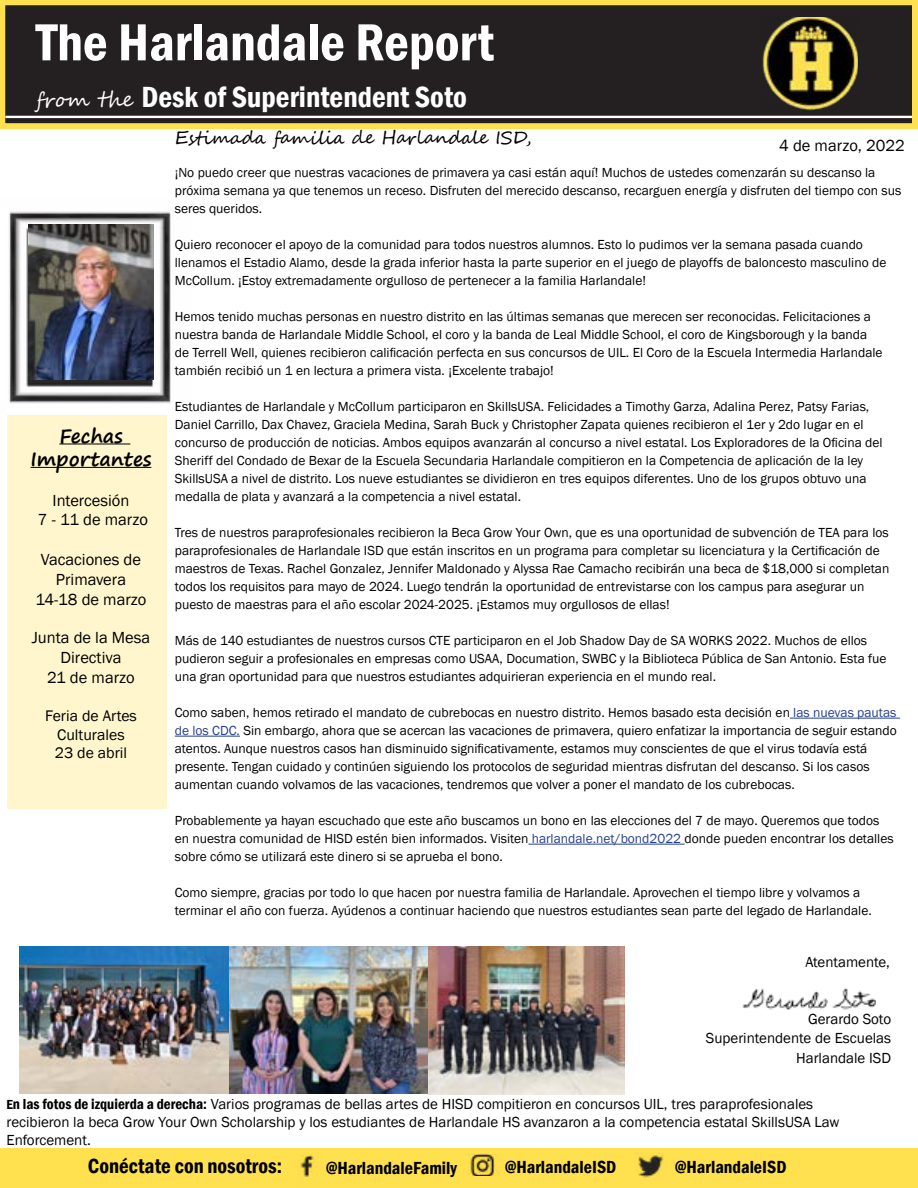
<style>
.page{position:relative;width:918px;height:1188px;background:#fff}
.page>*{position:absolute;margin:0;border:0;box-sizing:border-box;transform-origin:0 0}
.t1{font:600 condensed 54px "Franklin Gothic";color:#fff}
.t2{font:600 condensed 30px "Franklin Gothic";color:#fff}
.t3{font:600 condensed 21px "Franklin Gothic";color:#000}
.t4{font:700 19.5px/23.4px "Segoe Print";color:#000;text-align:center}
.t5{font:600 condensed 18px "Franklin Gothic";color:#000}
.t6{font:18px "Segoe Script";color:#000}
.t7{font:16.5px/19.8px "Franklin Gothic";color:#000;text-align:center}
.t8{font:15.75px/18.9px "Franklin Gothic";color:#000;text-align:center}
.t9{font:15px/18px "Franklin Gothic";color:#000}
.t10{font:13.5px/18px "Franklin Gothic";color:#000}
.s1{font-family:"Segoe Script";font-weight:400;font-stretch:normal;font-size:21px}
.s2{color:#25408f}
.s3{font-weight:600;font-stretch:condensed;font-size:13.5px}
.s4{font-weight:600;font-stretch:condensed}
</style>
<div class="page">
<hr style="left:790px;top:718px;width:110px;height:1px;background:#25408f">
<hr style="left:175px;top:736px;width:65px;height:1px;background:#25408f">
<hr style="left:528px;top:844px;width:157px;height:1px;background:#25408f">
<div style="left:7px;top:415px;width:159px;height:394px;background:#fff6cd"></div>
<img style="left:9px;top:211px;width:162px;height:193px">
<div style="left:2px;top:2px;width:913px;height:124px;background:#242021"></div>
<div style="left:0;top:0;width:918px;height:129px;border:6px solid #ffe14f"></div>
<div style="left:5px;top:116px;width:907px;height:2px;border:2px solid #fff"></div>
<img style="left:762px;top:18px;width:96px;height:92px">
<div style="left:0;top:1148px;width:918px;height:40px;background:#ffe14f"></div>
<img style="left:638px;top:1153px;width:26px;height:25px">
<img style="left:300px;top:1155px;width:17px;height:22px">
<img style="left:468px;top:1154px;width:31px;height:22px">
<img style="left:28px;top:225px;width:126px;height:154px">
<img style="left:742px;top:988px;width:134px;height:22px">
<hr style="left:59px;top:444px;width:71px;height:1px;background:#000">
<hr style="left:31px;top:467px;width:120px;height:1px;background:#000">
<img style="left:19px;top:946px;width:606px;height:148px">
<h1 class="t1" style="left:36px;top:6px;width:459px">The Harlandale Report</h1>
<h2 class="t2" style="left:36px;top:77px;width:433px"><span class="s1">from the</span> Desk of Superintendent Soto</h2>
<h3 class="t4" style="left:31px;top:423px;width:122px">Fechas<br>Importantes</h3>
<p class="t7" style="left:38px;top:490px;width:112px">Intercesión<br>7 - 11 de marzo</p>
<p class="t7" style="left:35px;top:550px;width:113px">Vacaciones de<br>Primavera<br>14-18 de marzo</p>
<p class="t7" style="left:32px;top:628px;width:120px">Junta de la Mesa<br>Directiva<br>21 de marzo</p>
<p class="t8" style="left:45px;top:706px;width:93px">Feria de Artes<br>Culturales<br>23 de abril</p>
<h3 class="t6" style="left:175px;top:123px;width:358px">Estimada familia de Harlandale ISD,</h3>
<p class="t10" style="left:175px;top:164px;width:728px">¡No puedo creer que nuestras vacaciones de primavera ya casi están aquí! Muchos de ustedes comenzarán su descanso la próxima semana ya que tenemos un receso. Disfruten del merecido descanso, recarguen energía y disfruten del tiempo con sus seres queridos.</p>
<p class="t10" style="left:175px;top:236px;width:713px">Quiero reconocer el apoyo de la comunidad para todos nuestros alumnos. Esto lo pudimos ver la semana pasada cuando llenamos el Estadio Alamo, desde la grada inferior hasta la parte superior en el juego de playoffs de baloncesto masculino de<br>McCollum. ¡Estoy extremadamente orgulloso de pertenecer a la familia Harlandale!</p>
<p class="t10" style="left:175px;top:308px;width:709px">Hemos tenido muchas personas en nuestro distrito en las últimas semanas que merecen ser reconocidas. Felicitaciones a nuestra banda de Harlandale Middle School, el coro y la banda de Leal Middle School, el coro de Kingsborough y la banda de Terrell Well, quienes recibieron calificación perfecta en sus concursos de UIL. El Coro de la Escuela Intermedia Harlandale también recibió un 1 en lectura a primera vista. ¡Excelente trabajo!</p>
<p class="t10" style="left:175px;top:398px;width:709px">Estudiantes de Harlandale y McCollum participaron en SkillsUSA. Felicidades a Timothy Garza, Adalina Perez, Patsy Farias, Daniel Carrillo, Dax Chavez, Graciela Medina, Sarah Buck y Christopher Zapata quienes recibieron el 1er y 2do lugar en el concurso de producción de noticias. Ambos equipos avanzarán al concurso a nivel estatal. Los Exploradores de la Oficina del Sheriff del Condado de Bexar de la Escuela Secundaria Harlandale compitieron en la Competencia de aplicación de la ley SkillsUSA a nivel de distrito. Los nueve estudiantes se dividieron en tres equipos diferentes. Uno de los grupos obtuvo una medalla de plata y avanzará a la competencia a nivel estatal.</p>
<p class="t10" style="left:175px;top:524px;width:716px">Tres de nuestros paraprofesionales recibieron la Beca Grow Your Own, que es una oportunidad de subvención de TEA para los paraprofesionales de Harlandale ISD que están inscritos en un programa para completar su licenciatura y la Certificación de maestros de Texas. Rachel Gonzalez, Jennifer Maldonado y Alyssa Rae Camacho recibirán una beca de $18,000 si completan todos los requisitos para mayo de 2024. Luego tendrán la oportunidad de entrevistarse con los campus para asegurar un puesto de maestras para el año escolar 2024-2025. ¡Estamos muy orgullosos de ellas!</p>
<p class="t10" style="left:175px;top:632px;width:713px">Más de 140 estudiantes de nuestros cursos CTE participaron en el Job Shadow Day de SA WORKS 2022. Muchos de ellos pudieron seguir a profesionales en empresas como USAA, Documation, SWBC y la Biblioteca Pública de San Antonio. Esta fue una gran oportunidad para que nuestros estudiantes adquirieran experiencia en el mundo real.</p>
<p class="t10" style="left:175px;top:704px;width:723px">Como saben, hemos retirado el mandato de cubrebocas en nuestro distrito. Hemos basado esta decisión en <span class="s2">las nuevas pautas de los CDC.</span> Sin embargo, ahora que se acercan las vacaciones de primavera, quiero enfatizar la importancia de seguir estando atentos. Aunque nuestros casos han disminuido significativamente, estamos muy conscientes de que el virus todavía está presente. Tengan cuidado y continúen siguiendo los protocolos de seguridad mientras disfrutan del descanso. Si los casos aumentan cuando volvamos de las vacaciones, tendremos que volver a poner el mandato de los cubrebocas.</p>
<p class="t10" style="left:175px;top:812px;width:720px">Probablemente ya hayan escuchado que este año buscamos un bono en las elecciones del 7 de mayo. Queremos que todos en nuestra comunidad de HISD estén bien informados. Visiten <span class="s2">harlandale.net/bond2022</span> donde pueden encontrar los detalles sobre cómo se utilizará este dinero si se aprueba el bono.</p>
<p class="t10" style="left:175px;top:884px;width:698px">Como siempre, gracias por todo lo que hacen por nuestra familia de Harlandale. Aprovechen el tiempo libre y volvamos a terminar el año con fuerza. Ayúdenos a continuar haciendo que nuestros estudiantes sean parte del legado de Harlandale.</p>
<p class="t7" style="left:779px;top:136px;width:127px">4 de marzo, 2022</p>
<p class="t9" style="left:805px;top:954px;width:86px">Atentamente,</p>
<p class="t9" style="left:706px;top:1009px;width:187px;line-height:19.5px;text-align:right">Gerardo Soto<br>Superintendente de Escuelas<br>Harlandale ISD</p>
<p class="t9" style="left:6px;top:1095px;width:834px"><span class="s3">E</span><span class="s4">n las fotos de izquierda a derecha:</span> Varios programas de bellas artes de HISD compitieron en concursos UIL, tres paraprofesionales recibieron la beca Grow Your Own Scholarship y los estudiantes de Harlandale HS avanzaron a la competencia estatal SkillsUSA Law<br>Enforcement.</p>
<h3 class="t3" style="left:88px;top:1152px;width:196px">Conéctate con nosotros:</h3>
<h3 class="t5" style="left:326px;top:1156px;width:132px">@HarlandaleFamily</h3>
<h3 class="t5" style="left:505px;top:1155px;width:113px">@HarlandaleISD</h3>
<h3 class="t5" style="left:675px;top:1155px;width:113px">@HarlandaleISD</h3>
</div>
